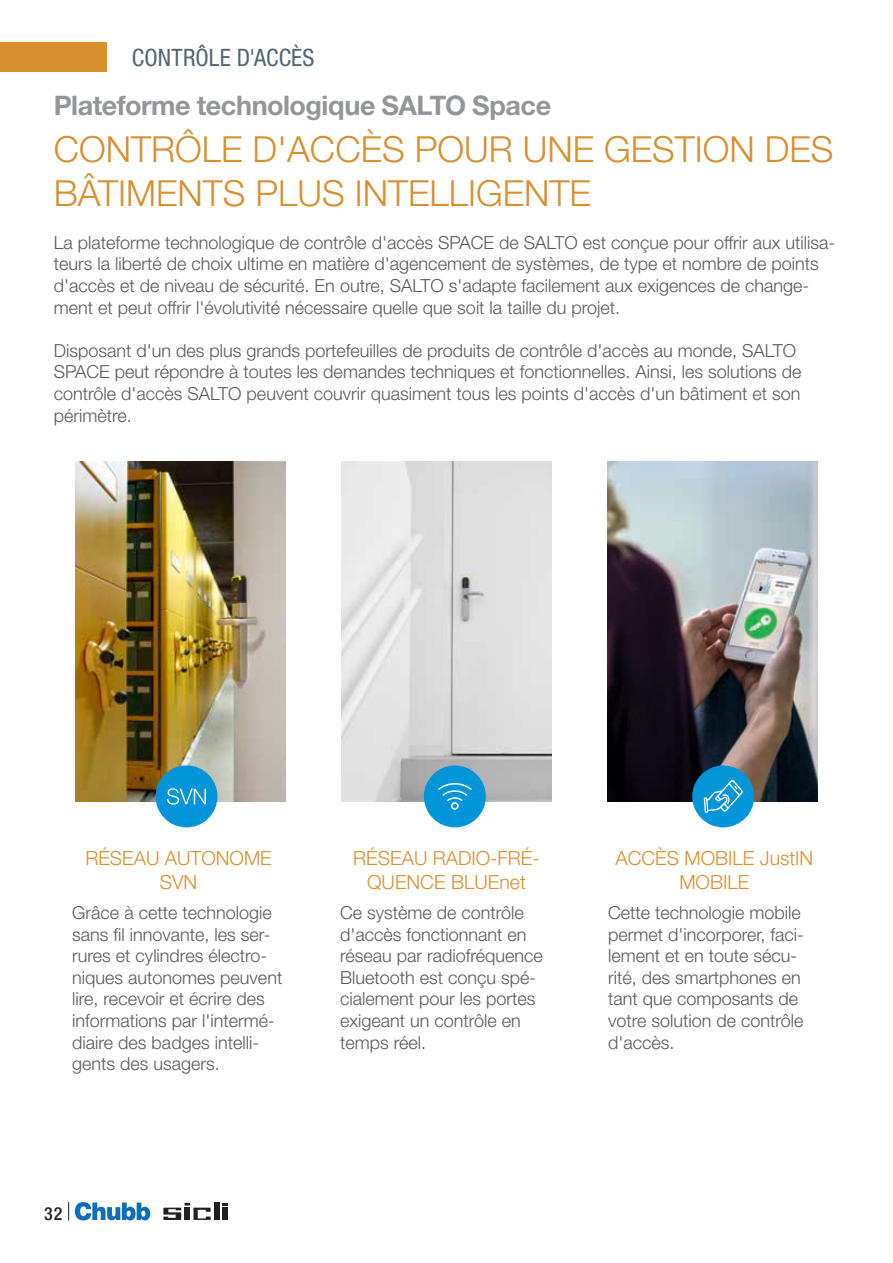
<style>
.page{position:relative;width:893px;height:1263px;background:#fff}
.page>*{position:absolute;margin:0;border:0;box-sizing:border-box;transform-origin:0 0}
.t1{font:300 36px/43.2px "Helvetica Neue LT Std";color:#d78f30}
.t2{font:700 27px "Helvetica Neue LT Std";letter-spacing:-.02em;color:#939598}
.t3{font:condensed 24px "Helvetica Neue LT Std";letter-spacing:.01em;color:#53656e}
.t4{font:300 19.5px/23.4px "Helvetica Neue LT Std";color:#d78f30;text-align:center}
.t5{font:300 18px/21.6px "Helvetica Neue LT Std";color:#57585a}
.t6{font:500 condensed 18px "Helvetica Neue LT Std";color:#231f20}
</style>
<div class="page">
<div style="left:0;top:43px;width:106px;height:29px;background:#d78f30"></div>
<svg style="left:75px;top:1202px;width:75px;height:18px"></svg>
<div style="left:214px;top:1203px;width:5px;height:17px;background:#231f20"></div>
<svg style="left:163px;top:1203px;width:48px;height:17px"></svg>
<svg style="left:222px;top:1203px;width:6px;height:2px"></svg>
<div style="left:222px;top:1207px;width:6px;height:13px;background:#231f20"></div>
<svg style="left:68px;top:1202px;width:1px;height:18px"></svg>
<img style="left:75px;top:461px;width:211px;height:340px">
<img style="left:341px;top:461px;width:211px;height:340px">
<img style="left:607px;top:461px;width:210px;height:340px">
<div style="left:156px;top:765px;width:61px;height:62px;background:#0095d9;border-radius:50%"></div>
<div style="left:424px;top:765px;width:62px;height:62px;background:#0095d9;border-radius:50%"></div>
<div style="left:692px;top:765px;width:62px;height:62px;background:#0095d9;border-radius:50%"></div>
<svg style="left:167px;top:788px;width:39px;height:16px"></svg>
<svg style="left:438px;top:783px;width:34px;height:27px"></svg>
<svg style="left:704px;top:780px;width:39px;height:33px"></svg>
<h3 class="t3" style="left:132px;top:44px;width:184px">CONTRÔLE D'ACCÈS</h3>
<h2 class="t2" style="left:54px;top:89px;width:499px">Plateforme technologique SALTO Space</h2>
<h1 class="t1" style="left:54px;top:127px;width:781px">CONTRÔLE D'ACCÈS POUR UNE GESTION DES<br>BÂTIMENTS PLUS INTELLIGENTE</h1>
<p class="t5" style="left:54px;top:231px;width:783px">La plateforme technologique de contrôle d'accès SPACE de SALTO est conçue pour offrir aux utilisa&shy;teurs la liberté de choix ultime en matière d'agencement de systèmes, de type et nombre de points d'accès et de niveau de sécurité. En outre, SALTO s'adapte facilement aux exigences de change&shy;ment et peut offrir l'évolutivité nécessaire quelle que soit la taille du projet.</p>
<p class="t5" style="left:54px;top:339px;width:749px">Disposant d'un des plus grands portefeuilles de produits de contrôle d'accès au monde, SALTO SPACE peut répondre à toutes les demandes techniques et fonctionnelles. Ainsi, les solutions de contrôle d'accès SALTO peuvent couvrir quasiment tous les points d'accès d'un bâtiment et son périmètre.</p>
<p class="t4" style="left:85px;top:846px;width:188px">RÉSEAU AUTONOME<br>SVN</p>
<p class="t5" style="left:72px;top:901px;width:212px">Grâce à cette technologie sans fil innovante, les ser&shy;rures et cylindres électro&shy;niques autonomes peuvent lire, recevoir et écrire des informations par l'intermé&shy;diaire des badges intelli&shy;gents des usagers.</p>
<p class="t6" style="left:44px;top:1203px;width:20px">32</p>
<p class="t4" style="left:353px;top:846px;width:188px">RÉSEAU RADIO-FRÉ-<br>QUENCE BLUEnet</p>
<p class="t5" style="left:340px;top:901px;width:204px">Ce système de contrôle d'accès fonctionnant en réseau par radiofréquence<br>Bluetooth est conçu spé&shy;cialement pour les portes exigeant un contrôle en temps réel.</p>
<p class="t4" style="left:615px;top:846px;width:199px">ACCÈS MOBILE JustIN<br>MOBILE</p>
<p class="t5" style="left:608px;top:901px;width:197px">Cette technologie mobile permet d'incorporer, faci&shy;lement et en toute sécu&shy;rité, des smartphones en tant que composants de votre solution de contrôle d'accès.</p>
</div>
